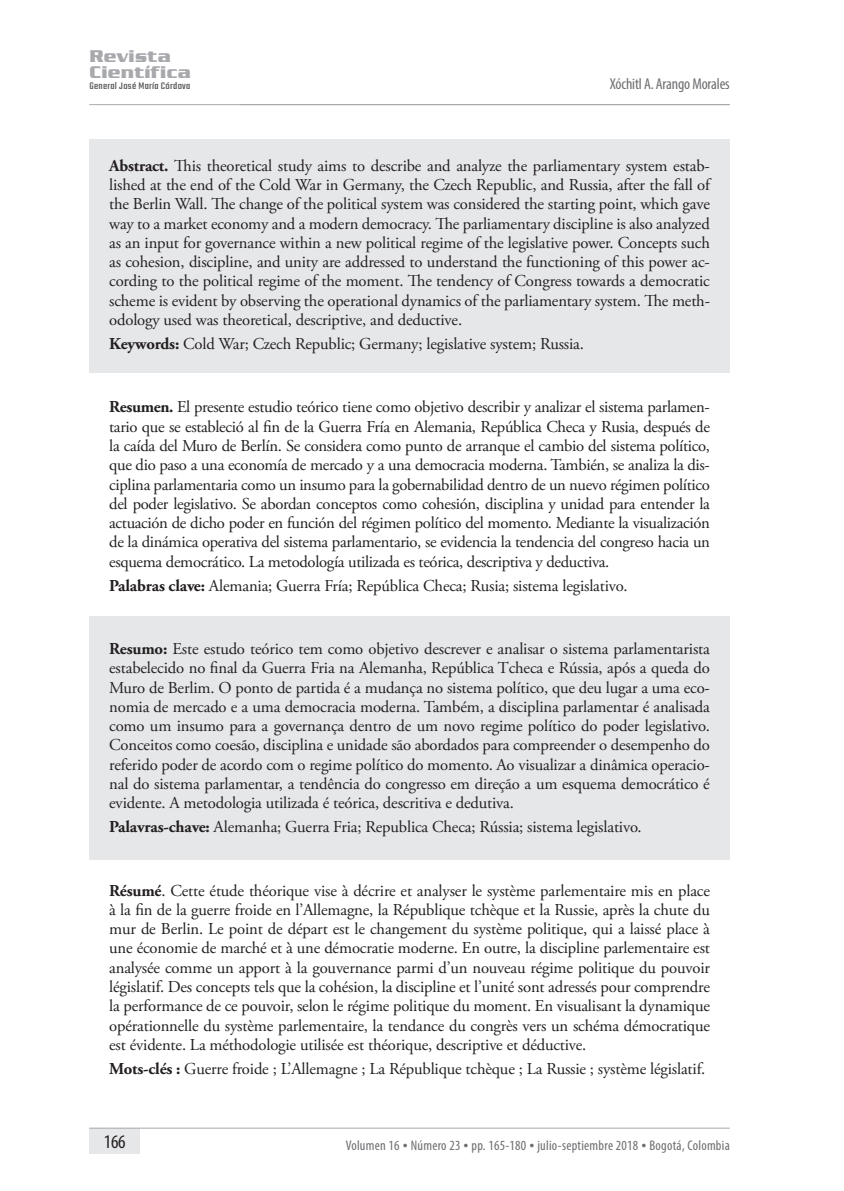
<style>
.page{position:relative;width:844px;height:1191px;background:#fff}
.page>*{position:absolute;margin:0;border:0;box-sizing:border-box;transform-origin:0 0}
.t1{font:condensed 19.25px "Myriad Pro";color:#231f20}
.t2{font:700 17.5px/15.8px "Serpentine D";letter-spacing:.02em;color:#a8a9ad}
.t3{font:16.62px/19.2px "Adobe Garamond Pro";letter-spacing:-.01em;color:#231f20;text-align:justify}
.t4{font:condensed 15.75px "Myriad Pro";letter-spacing:-.01em;color:#6c6d70}
.t5{font:condensed 14px "Myriad Pro";letter-spacing:.02em;color:#6c6d70}
.t6{font:10.5px "Teko";letter-spacing:.025em;color:#57585a;scale:1.1 1}
.s1{font-weight:700}
</style>
<div class="page">
<div style="left:89px;top:1128px;width:51px;height:25px;background:#e6e7e9"></div>
<hr style="left:89px;top:1127px;width:640px;height:1px;background:#a8a9ad">
<hr style="left:89px;top:104px;width:640px;height:1px;background:#a8a9ad">
<div style="left:89px;top:616px;width:640px;height:243px;background:#e6e7e9"></div>
<div style="left:89px;top:139px;width:640px;height:233px;background:#e6e7e9"></div>
<p class="t2" style="left:89px;top:49px;width:103px">Revista<br>Científica</p>
<p class="t6" style="left:89px;top:80px;width:93px">General José María Córdova</p>
<p class="t4" style="left:609px;top:75px;width:121px">Xóchitl A. Arango Morales</p>
<p class="t3" style="left:109px;top:156px;width:602px"><span class="s1">Abstract.</span> This theoretical study aims to describe and analyze the parliamentary system estab&shy;lished at the end of the Cold War in Germany, the Czech Republic, and Russia, after the fall of the Berlin Wall. The change of the political system was considered the starting point, which gave way to a market economy and a modern democracy. The parliamentary discipline is also analyzed as an input for governance within a new political regime of the legislative power. Concepts such as cohesion, discipline, and unity are addressed to understand the functioning of this power ac&shy;cording to the political regime of the moment. The tendency of Congress towards a democratic scheme is evident by observing the operational dynamics of the parliamentary system. The meth&shy;odology used was theoretical, descriptive, and deductive.</p>
<p class="t3" style="left:109px;top:335px;width:476px"><span class="s1">Keywords:</span> Cold War; Czech Republic; Germany; legislative system; Russia.</p>
<p class="t3" style="left:109px;top:398px;width:602px"><span class="s1">Resumen.</span> El presente estudio teórico tiene como objetivo describir y analizar el sistema parlamen&shy;tario que se estableció al fin de la Guerra Fría en Alemania, República Checa y Rusia, después de la caída del Muro de Berlín. Se considera como punto de arranque el cambio del sistema político, que dio paso a una economía de mercado y a una democracia moderna. También, se analiza la dis&shy;ciplina parlamentaria como un insumo para la gobernabilidad dentro de un nuevo régimen político del poder legislativo. Se abordan conceptos como cohesión, disciplina y unidad para entender la actuación de dicho poder en función del régimen político del momento. Mediante la visualización de la dinámica operativa del sistema parlamentario, se evidencia la tendencia del congreso hacia un esquema democrático. La metodología utilizada es teórica, descriptiva y deductiva.</p>
<p class="t3" style="left:109px;top:576px;width:519px"><span class="s1">Palabras clave:</span> Alemania; Guerra Fría; República Checa; Rusia; sistema legislativo.</p>
<p class="t3" style="left:109px;top:640px;width:602px"><span class="s1">Resumo:</span> Este estudo teórico tem como objetivo descrever e analisar o sistema parlamentarista estabelecido no final da Guerra Fria na Alemanha, República Tcheca e Rússia, após a queda do Muro de Berlim. O ponto de partida é a mudança no sistema político, que deu lugar a uma eco&shy;nomia de mercado e a uma democracia moderna. Também, a disciplina parlamentar é analisada como um insumo para a governança dentro de um novo regime político do poder legislativo.<br>Conceitos como coesão, disciplina e unidade são abordados para compreender o desempenho do referido poder de acordo com o regime político do momento. Ao visualizar a dinâmica operacio&shy;nal do sistema parlamentar, a tendência do congresso em direção a um esquema democrático é evidente. A metodologia utilizada é teórica, descritiva e dedutiva.</p>
<p class="t3" style="left:109px;top:818px;width:534px"><span class="s1">Palavras-chave:</span> Alemanha; Guerra Fria; Republica Checa; Rússia; sistema legislativo.</p>
<p class="t3" style="left:109px;top:881px;width:602px"><span class="s1">Résumé</span>. Cette étude théorique vise à décrire et analyser le système parlementaire mis en place à la fin de la guerre froide en l’Allemagne, la République tchèque et la Russie, après la chute du mur de Berlin. Le point de départ est le changement du système politique, qui a laissé place à une économie de marché et à une démocratie moderne. En outre, la discipline parlementaire est analysée comme un apport à la gouvernance parmi d’un nouveau régime politique du pouvoir législatif. Des concepts tels que la cohésion, la discipline et l’unité sont adressés pour comprendre la performance de ce pouvoir, selon le régime politique du moment. En visualisant la dynamique opérationnelle du système parlementaire, la tendance du congrès vers un schéma démocratique est évidente. La méthodologie utilisée est théorique, descriptive et déductive.</p>
<p class="t3" style="left:109px;top:1059px;width:597px"><span class="s1">Mots-clés :</span> Guerre froide ; L’Allemagne ; La République tchèque ; La Russie ; système législatif.</p>
<p class="t1" style="left:104px;top:1130px;width:23px">166</p>
<p class="t5" style="left:345px;top:1136px;width:385px">Volumen 16 • Número 23 • pp. 165-180 • julio-septiembre 2018 • Bogotá, Colombia</p>
</div>
